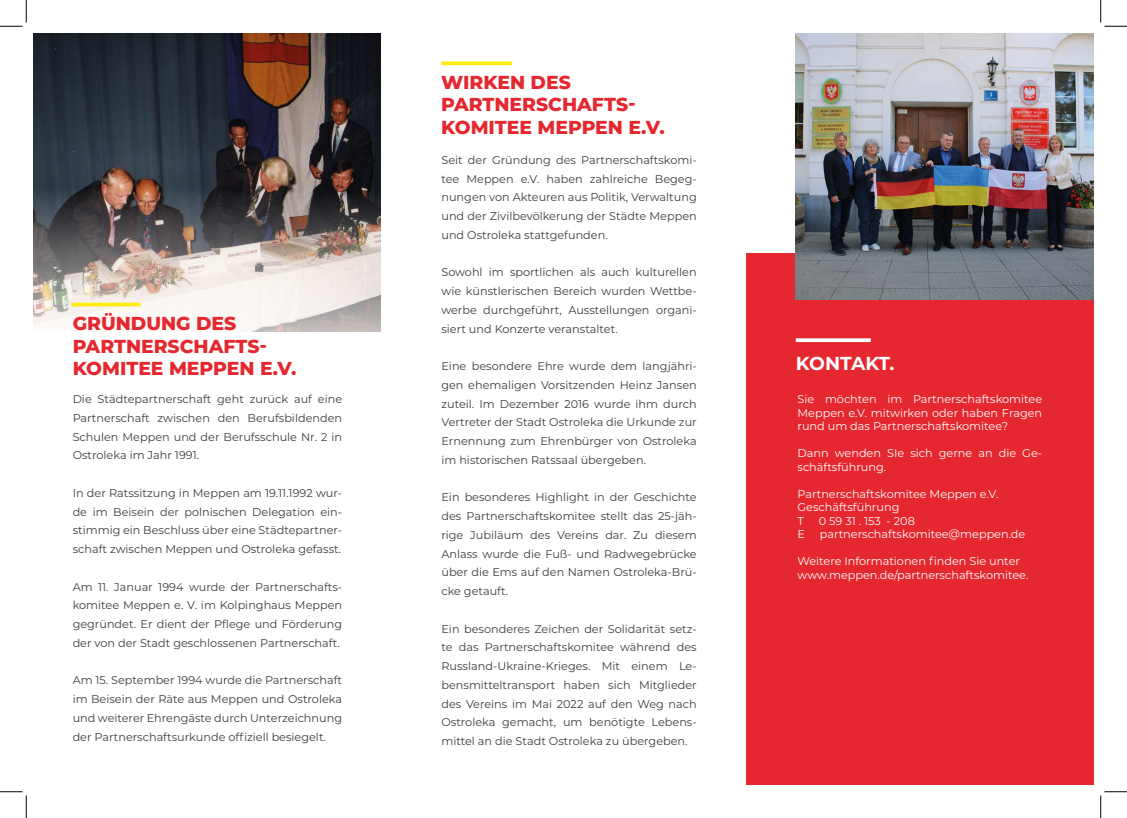
<style>
.page{position:relative;width:1127px;height:818px;background:#fff}
.page>*{position:absolute;margin:0;border:0;box-sizing:border-box;transform-origin:0 0}
.t1{font:800 18.75px "Montserrat";color:#e5282f}
.t2{font:700 18.75px "Montserrat";letter-spacing:-.015em;color:#fff}
.t3{font:11.25px/18.8px "Montserrat";color:#3d3d3c;text-align:justify}
.t4{font:11.25px/13.5px "Montserrat";color:#fff;text-align:justify}
</style>
<div class="page">
<div style="left:746px;top:253px;width:347px;height:532px;background:#e5282f"></div>
<img style="left:33px;top:33px;width:348px;height:298px">
<img style="left:795px;top:33px;width:298px;height:266px">
<svg style="left:441px;top:61px;width:71px;height:4px"></svg>
<hr style="left:71px;top:303px;width:70px;height:3px;background:#ffec13">
<svg style="left:795px;top:338px;width:75px;height:4px"></svg>
<svg style="left:0;top:0;width:27px;height:27px"></svg>
<svg style="left:0;top:791px;width:27px;height:27px"></svg>
<svg style="left:1100px;top:0;width:26px;height:27px"></svg>
<svg style="left:1100px;top:791px;width:26px;height:27px"></svg>
<p class="t1" style="left:73px;top:310px;width:165px">GRÜNDUNG DES</p>
<p class="t1" style="left:73px;top:332px;width:196px">PARTNERSCHAFTS-</p>
<p class="t1" style="left:73px;top:355px;width:225px">KOMITEE MEPPEN E.V.</p>
<p class="t3" style="left:73px;top:389px;width:271px">Die Städtepartnerschaft geht zurück auf eine Partnerschaft zwischen den Berufsbildenden Schulen Meppen und der Berufsschule Nr. 2 in Ostroleka im Jahr 1991.</p>
<p class="t3" style="left:73px;top:483px;width:271px">In der Ratssitzung in Meppen am 19.11.1992 wur&shy;de im Beisein der polnischen Delegation ein&shy;stimmig ein Beschluss über eine Städtepartner&shy;schaft zwischen Meppen und Ostroleka gefasst.</p>
<p class="t3" style="left:73px;top:577px;width:271px">Am 11. Januar 1994 wurde der Partnerschafts&shy;komitee Meppen e. V. im Kolpinghaus Meppen gegründet. Er dient der Pflege und Förderung der von der Stadt geschlossenen Partnerschaft.</p>
<p class="t3" style="left:73px;top:671px;width:271px">Am 15. September 1994 wurde die Partnerschaft im Beisein der Räte aus Meppen und Ostroleka und weiterer Ehrengäste durch Unterzeichnung der Partnerschaftsurkunde offiziell besiegelt.</p>
<p class="t1" style="left:441px;top:68px;width:131px">WIRKEN DES</p>
<p class="t1" style="left:441px;top:91px;width:196px">PARTNERSCHAFTS-</p>
<p class="t1" style="left:441px;top:113px;width:225px">KOMITEE MEPPEN E.V.</p>
<p class="t3" style="left:441px;top:150px;width:257px">Seit der Gründung des Partnerschaftskomi&shy;tee Meppen e.V. haben zahlreiche Begeg&shy;nungen von Akteuren aus Politik, Verwaltung und der Zivilbevölkerung der Städte Meppen und Ostroleka stattgefunden.</p>
<p class="t3" style="left:441px;top:263px;width:257px">Sowohl im sportlichen als auch kulturellen wie künstlerischen Bereich wurden Wettbe&shy;werbe durchgeführt, Ausstellungen organi&shy;siert und Konzerte veranstaltet.</p>
<p class="t3" style="left:441px;top:356px;width:257px">Eine besondere Ehre wurde dem langjähri&shy;gen ehemaligen Vorsitzenden Heinz Jansen zuteil. Im Dezember 2016 wurde ihm durch Vertreter der Stadt Ostroleka die Urkunde zur Ernennung zum Ehrenbürger von Ostroleka im historischen Ratssaal übergeben.</p>
<p class="t3" style="left:441px;top:488px;width:257px">Ein besonderes Highlight in der Geschichte des Partnerschaftskomitee stellt das 25-jäh&shy;rige Jubiläum des Vereins dar. Zu diesem Anlass wurde die Fuß- und Radwegebrücke über die Ems auf den Namen Ostroleka-Brü&shy;cke getauft.</p>
<p class="t3" style="left:441px;top:619px;width:257px">Ein besonderes Zeichen der Solidarität setz&shy;te das Partnerschaftskomitee während des Russland-Ukraine-Krieges. Mit einem Le&shy;bensmitteltransport haben sich Mitglieder des Vereins im Mai 2022 auf den Weg nach Ostroleka gemacht, um benötigte Lebens&shy;mittel an die Stadt Ostroleka zu übergeben.</p>
<p class="t2" style="left:795px;top:350px;width:100px">KONTAKT.</p>
<p class="t4" style="left:797px;top:392px;width:246px">Sie möchten im Partnerschaftskomitee Meppen e.V. mitwirken oder haben Fragen rund um das Partnerschaftskomitee?</p>
<p class="t4" style="left:797px;top:446px;width:246px">Dann wenden SIe sich gerne an die Ge&shy;schäftsführung.</p>
<p class="t4" style="left:797px;top:486px;width:202px">Partnerschaftskomitee Meppen e.V.</p>
<p class="t4" style="left:797px;top:500px;width:103px">Geschäftsführung</p>
<p class="t4" style="left:797px;top:513px;width:8px">T</p>
<p class="t4" style="left:818px;top:513px;width:98px">0 59 31 . 153 - 208</p>
<p class="t4" style="left:797px;top:527px;width:9px">E</p>
<p class="t4" style="left:819px;top:527px;width:207px">partnerschaftskomitee@meppen.de</p>
<p class="t4" style="left:797px;top:554px;width:224px">Weitere Informationen finden Sie unter</p>
<p class="t4" style="left:797px;top:567px;width:232px">www.meppen.de/partnerschaftskomitee.</p>
</div>
